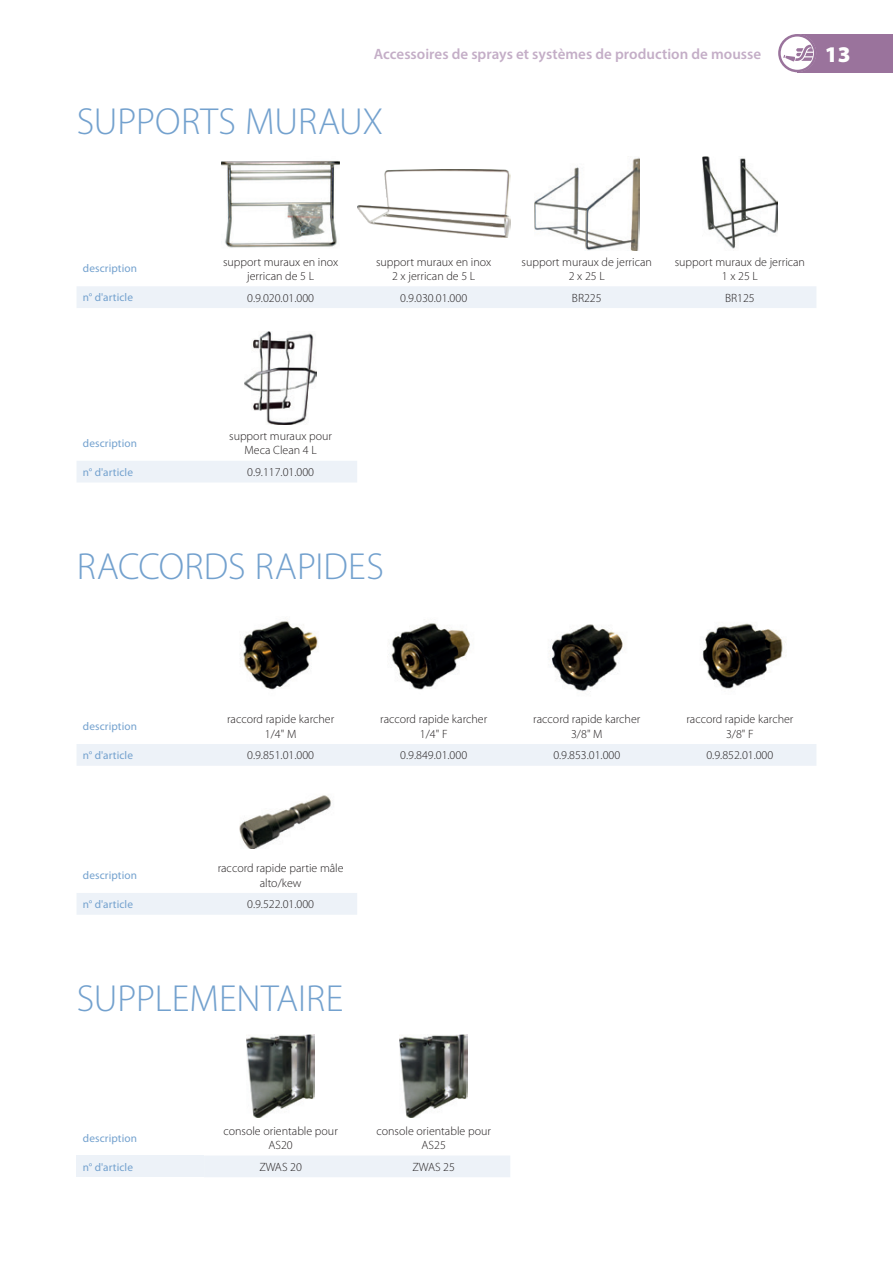
<style>
.page{position:relative;width:893px;height:1263px;background:#fff}
.page>*{position:absolute;margin:0;border:0;box-sizing:border-box;transform-origin:0 0}
.t1{font:300 37.8px "Myriad Pro";color:#73a1ce}
.t2{font:900 22.5px "Myriad Pro";color:#fff}
.t3{font:600 15px "Myriad Pro";letter-spacing:.005em;color:#c4aec7}
.t4{font:300 12px/14.4px "Myriad Pro";color:#231f20;text-align:center}
.t5{font:11.25px "Myriad Pro";letter-spacing:.01em;color:#73a1ce}
</style>
<div class="page">
<div style="left:797px;top:34px;width:96px;height:38px;background:#9a739c"></div>
<svg style="left:778px;top:34px;width:38px;height:38px"></svg>
<div style="left:77px;top:286px;width:739px;height:22px;background:#edf2f8"></div>
<img style="left:222px;top:161px;width:118px;height:87px">
<img style="left:357px;top:170px;width:153px;height:67px">
<img style="left:534px;top:157px;width:105px;height:93px">
<img style="left:703px;top:157px;width:74px;height:92px">
<div style="left:77px;top:461px;width:280px;height:21px;background:#edf2f8"></div>
<img style="left:244px;top:331px;width:73px;height:94px">
<div style="left:77px;top:744px;width:739px;height:22px;background:#edf2f8"></div>
<img style="left:240px;top:621px;width:79px;height:69px">
<img style="left:391px;top:623px;width:79px;height:67px">
<img style="left:550px;top:624px;width:73px;height:68px">
<img style="left:702px;top:623px;width:84px;height:66px">
<div style="left:77px;top:893px;width:280px;height:22px;background:#edf2f8"></div>
<img style="left:239px;top:795px;width:92px;height:54px">
<div style="left:77px;top:1155px;width:127px;height:22px;background:#edf2f8"></div>
<div style="left:204px;top:1156px;width:306px;height:21px;background:#edf2f8"></div>
<img style="left:247px;top:1034px;width:67px;height:83px">
<img style="left:400px;top:1034px;width:68px;height:83px">
<p class="t3" style="left:374px;top:44px;width:389px">Accessoires de sprays et systèmes de production de mousse</p>
<h2 class="t2" style="left:825px;top:41px;width:27px">13</h2>
<h1 class="t1" style="left:77px;top:100px;width:308px">SUPPORTS MURAUX</h1>
<p class="t5" style="left:83px;top:262px;width:56px">description</p>
<p class="t4" style="left:223px;top:254px;width:117px">support muraux en inox jerrican de 5 L</p>
<p class="t4" style="left:376px;top:254px;width:117px">support muraux en inox<br>2 x jerrican de 5 L</p>
<p class="t4" style="left:522px;top:254px;width:132px">support muraux de jerrican<br>2 x 25 L</p>
<p class="t4" style="left:675px;top:254px;width:132px">support muraux de jerrican<br>1 x 25 L</p>
<p class="t5" style="left:83px;top:291px;width:52px">n° d'article</p>
<p class="t4" style="left:247px;top:291px;width:68px">0.9.020.01.000</p>
<p class="t4" style="left:400px;top:291px;width:68px">0.9.030.01.000</p>
<p class="t4" style="left:572px;top:291px;width:31px">BR225</p>
<p class="t4" style="left:725px;top:291px;width:31px">BR125</p>
<p class="t5" style="left:83px;top:437px;width:56px">description</p>
<p class="t4" style="left:229px;top:429px;width:104px">support muraux pour<br>Meca Clean 4 L</p>
<p class="t5" style="left:83px;top:466px;width:52px">n° d'article</p>
<p class="t4" style="left:247px;top:465px;width:68px">0.9.117.01.000</p>
<h1 class="t1" style="left:77px;top:546px;width:309px">RACCORDS RAPIDES</h1>
<p class="t5" style="left:83px;top:720px;width:56px">description</p>
<p class="t4" style="left:227px;top:712px;width:109px">raccord rapide karcher<br>1/4" M</p>
<p class="t4" style="left:380px;top:712px;width:109px">raccord rapide karcher<br>1/4" F</p>
<p class="t4" style="left:533px;top:712px;width:109px">raccord rapide karcher<br>3/8" M</p>
<p class="t4" style="left:686px;top:712px;width:109px">raccord rapide karcher<br>3/8" F</p>
<p class="t5" style="left:83px;top:749px;width:52px">n° d'article</p>
<p class="t4" style="left:247px;top:748px;width:68px">0.9.851.01.000</p>
<p class="t4" style="left:400px;top:748px;width:68px">0.9.849.01.000</p>
<p class="t4" style="left:553px;top:748px;width:68px">0.9.853.01.000</p>
<p class="t4" style="left:706px;top:748px;width:68px">0.9.852.01.000</p>
<p class="t5" style="left:83px;top:869px;width:56px">description</p>
<p class="t4" style="left:218px;top:861px;width:127px">raccord rapide partie mâle alto/kew</p>
<p class="t5" style="left:83px;top:898px;width:52px">n° d'article</p>
<p class="t4" style="left:247px;top:897px;width:68px">0.9.522.01.000</p>
<h1 class="t1" style="left:77px;top:978px;width:268px">SUPPLEMENTAIRE</h1>
<p class="t5" style="left:83px;top:1132px;width:56px">description</p>
<p class="t4" style="left:223px;top:1124px;width:116px">console orientable pour<br>AS20</p>
<p class="t4" style="left:376px;top:1124px;width:116px">console orientable pour<br>AS25</p>
<p class="t5" style="left:83px;top:1161px;width:52px">n° d'article</p>
<p class="t4" style="left:259px;top:1160px;width:44px">ZWAS 20</p>
<p class="t4" style="left:412px;top:1160px;width:44px">ZWAS 25</p>
</div>
